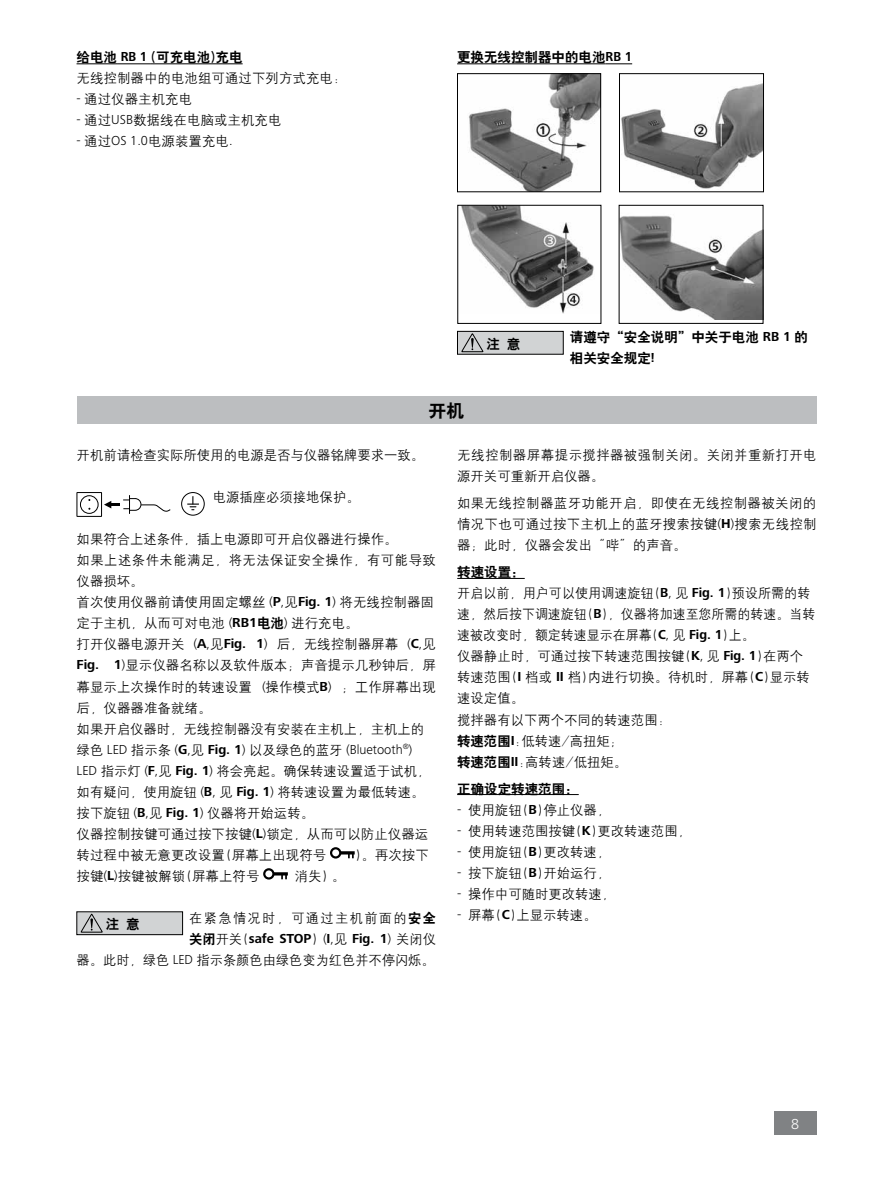
<style>
.page{position:relative;width:893px;height:1187px;background:#fff}
.page>*{position:absolute;margin:0;border:0;box-sizing:border-box;transform-origin:0 0}
.t1{font:18px "H Yb 2 gj";color:#000}
.t2{font:300 15px "Frutiger Next IKA";color:#fff}
.t3{font:13.5px/21px "H Yg 2 gj";color:#000}
.t4{font:13.5px/21px "H Yb 2 gj";color:#000}
.t5{font:300 13.5px "Frutiger Next IKA";color:#000}
.t6{font:13.5px/21px "H Yg 2 gj";letter-spacing:.03em;color:#000}
.t7{font:700 13.5px "Frutiger Next IKA";color:#000}
.t8{font:13.5px "H Yg 2 gj";letter-spacing:.105em;color:#000}
.s1{font-family:"Frutiger Next IKA";font-weight:700}
.s2{font-family:"Frutiger Next IKA";font-weight:300}
.s3{font-family:"H Yb 2 gj"}
.s4{font-family:"H Yg 2 gj";font-weight:400}
.s5{font-weight:700}
.s6{font-family:"H Yb 2 gj";font-weight:400}
.s7{font-weight:300}
</style>
<div class="page">
<div style="left:774px;top:1111px;width:42px;height:23px;background:#808284"></div>
<hr style="left:77px;top:63px;width:40px;height:1px;background:#000">
<hr style="left:117px;top:63px;width:34px;height:1px;background:#000">
<hr style="left:151px;top:63px;width:92px;height:1px;background:#000">
<div style="left:457px;top:331px;width:106px;height:23px;background:#d1d3d4"></div>
<div style="left:457px;top:331px;width:106px;height:23px;border:1px solid #000"></div>
<svg style="left:461px;top:333px;width:22px;height:21px"></svg>
<img style="left:469px;top:75px;width:130px;height:115px">
<div style="left:457px;top:73px;width:144px;height:119px;border:1px solid #000"></div>
<img style="left:621px;top:83px;width:141px;height:106px">
<div style="left:619px;top:73px;width:145px;height:119px;border:1px solid #000"></div>
<img style="left:461px;top:207px;width:133px;height:107px">
<img style="left:621px;top:215px;width:140px;height:104px">
<div style="left:619px;top:205px;width:144px;height:118px;border:1px solid #000"></div>
<hr style="left:457px;top:63px;width:149px;height:1px;background:#000">
<svg style="left:606px;top:63px;width:26px;height:1px"></svg>
<div style="left:77px;top:396px;width:739px;height:27px;background:#bcbec0"></div>
<div style="left:330px;top:847px;width:11px;height:11px;border:2px solid #000;border-radius:50%"></div>
<hr style="left:340px;top:851px;width:15px;height:3px;background:#000">
<svg style="left:348px;top:854px;width:6px;height:4px"></svg>
<div style="left:263px;top:868px;width:12px;height:11px;border:2px solid #000;border-radius:50%"></div>
<hr style="left:273px;top:872px;width:15px;height:3px;background:#000">
<svg style="left:281px;top:875px;width:6px;height:4px"></svg>
<hr style="left:457px;top:578px;width:68px;height:1px;background:#000">
<hr style="left:457px;top:794px;width:122px;height:1px;background:#000">
<div style="left:181px;top:492px;width:24px;height:23px;border:1px solid #000;border-radius:50%"></div>
<svg style="left:187px;top:496px;width:12px;height:14px"></svg>
<svg style="left:77px;top:492px;width:94px;height:24px"></svg>
<div style="left:77px;top:911px;width:106px;height:23px;background:#d1d3d4"></div>
<svg style="left:80px;top:913px;width:23px;height:22px"></svg>
<p class="t4" style="left:77px;top:46px;width:168px">给电池 <span class="s1">RB 1</span> (可充电池)充电</p>
<p class="t3" style="left:77px;top:67px;width:271px">无线控制器中的电池组可通过下列方式充电：</p>
<p class="t3" style="left:77px;top:88px;width:117px"><span class="s2">-</span> 通过仪器主机充电</p>
<p class="t3" style="left:77px;top:109px;width:207px"><span class="s2">-</span> 通过<span class="s2">USB</span>数据线在电脑或主机充电</p>
<p class="t3" style="left:77px;top:130px;width:158px"><span class="s2">-</span> 通过<span class="s2">OS 1.0</span>电源装置充电<span class="s2">.</span></p>
<p class="t4" style="left:457px;top:46px;width:177px">更换无线控制器中的电池<span class="s1">RB 1</span></p>
<h1 class="t1" style="left:429px;top:402px;width:37px">开机</h1>
<p class="t4" style="left:486px;top:333px;width:35px">注 意</p>
<p class="t4" style="left:570px;top:327px;width:240px">请遵守“安全说明”中关于电池 <span class="s1">RB 1</span> 的相关安全规定<span class="s1">!</span></p>
<p class="t3" style="left:77px;top:445px;width:349px">开机前请检查实际所使用的电源是否与仪器铭牌要求一致。</p>
<p class="t3" style="left:213px;top:487px;width:149px">电源插座必须接地保护。</p>
<p class="t3" style="left:77px;top:529px;width:361px">如果符合上述条件，插上电源即可开启仪器进行操作。<br>如果上述条件未能满足，将无法保证安全操作，有可能导致仪器损坏。<br>首次使用仪器前请使用固定螺丝 <span class="s2">(</span><span class="s1">P</span><span class="s2">,</span>见<span class="s1">Fig. 1</span><span class="s2">)</span> 将无线控制器固定于主机，从而可对电池 <span class="s2">(</span><span class="s1">RB1</span><span class="s3">电池</span><span class="s2">)</span> 进行充电。<br>打开仪器电源开关 <span class="s2">(</span><span class="s1">A</span><span class="s2">,</span>见<span class="s1">Fig. 1</span><span class="s2">)</span> 后，无线控制器屏幕 <span class="s2">(</span><span class="s1">C</span><span class="s2">,</span>见<br><span class="s1">Fig. 1</span><span class="s2">)</span>显示仪器名称以及软件版本；声音提示几秒钟后，屏幕显示上次操作时的转速设置 <span class="s2">(</span>操作模式<span class="s1">B</span><span class="s2">)</span> ；工作屏幕出现后，仪器器准备就绪。<br>如果开启仪器时，无线控制器没有安装在主机上，主机上的</p>
<p class="t5" style="left:77px;top:741px;width:337px"><span class="s4">绿色</span> LED <span class="s4">指示条</span> (<span class="s5">G</span>,<span class="s4">见</span> <span class="s5">Fig. 1</span>) <span class="s4">以及绿色的蓝牙</span> (Bluetooth<sup>®</sup>)</p>
<p class="t3" style="left:77px;top:760px;width:355px"><span class="s2">LED</span> 指示灯 <span class="s2">(</span><span class="s1">F</span><span class="s2">,</span>见 <span class="s1">Fig. 1</span><span class="s2">)</span> 将会亮起。确保转速设置适于试机，如有疑问，使用旋钮 <span class="s2">(</span><span class="s1">B</span><span class="s2">,</span> 见 <span class="s1">Fig. 1</span><span class="s2">)</span> 将转速设置为最低转速。按下旋钮 <span class="s2">(</span><span class="s1">B</span><span class="s2">,</span>见 <span class="s1">Fig. 1</span><span class="s2">)</span> 仪器将开始运转。<br>仪器控制按键可通过按下按键<span class="s2">(</span><span class="s1">L</span><span class="s2">)</span>锁定，从而可以防止仪器运转过程中被无意更改设置(屏幕上出现符号</p>
<p class="t3" style="left:355px;top:844px;width:76px">)。再次按下</p>
<p class="t3" style="left:77px;top:865px;width:184px">按键<span class="s2">(</span><span class="s1">L</span><span class="s2">)</span>按键被解锁(屏幕上符号</p>
<p class="t3" style="left:295px;top:865px;width:52px">消失) 。</p>
<p class="t8" style="left:189px;top:910px;width:248px">在紧急情况时，可通过主机前面的<span class="s3">安全</span></p>
<p class="t7" style="left:189px;top:930px;width:248px"><span class="s6">关闭</span><span class="s4">开关(</span>safe STOP<span class="s4">)</span> <span class="s7">(</span>I<span class="s7">,</span><span class="s4">见</span> Fig. 1<span class="s7">)</span> <span class="s4">关闭仪</span></p>
<p class="t3" style="left:77px;top:949px;width:360px">器。此时，绿色 <span class="s2">LED</span> 指示条颜色由绿色变为红色并不停闪烁。</p>
<p class="t4" style="left:106px;top:913px;width:35px">注 意</p>
<p class="t6" style="left:457px;top:445px;width:361px">无线控制器屏幕提示搅拌器被强制关闭。关闭并重新打开电源开关可重新开启仪器。</p>
<p class="t3" style="left:457px;top:493px;width:361px;text-align:justify">如果无线控制器蓝牙功能开启，即使在无线控制器被关闭的情况下也可通过按下主机上的蓝牙搜索按键<span class="s2">(</span><span class="s1">H</span><span class="s2">)</span>搜索无线控制器；此时，仪器会发出“哔”的声音。</p>
<p class="t4" style="left:457px;top:562px;width:69px">转速设置：</p>
<p class="t3" style="left:457px;top:583px;width:360px">开启以前，用户可以使用调速旋钮(<span class="s1">B</span><span class="s2">,</span> 见 <span class="s1">Fig. 1</span>)预设所需的转速，然后按下调速旋钮(<span class="s1">B</span>)，仪器将加速至您所需的转速。当转速被改变时，额定转速显示在屏幕(<span class="s1">C</span><span class="s2">,</span> 见 <span class="s1">Fig. 1</span>)上。<br>仪器静止时，可通过按下转速范围按键(<span class="s1">K</span><span class="s2">,</span> 见 <span class="s1">Fig. 1</span>)在两个转速范围(<span class="s1">I</span> 档或 <span class="s1">II</span> 档)内进行切换。待机时，屏幕(<span class="s1">C</span>)显示转速设定值。<br>搅拌器有以下两个不同的转速范围：<br><span class="s3">转速范围</span><span class="s1">I</span>:低转速/高扭矩；<br><span class="s3">转速范围</span><span class="s1">II</span>:高转速/低扭矩。</p>
<p class="t4" style="left:457px;top:778px;width:123px">正确设定转速范围：</p>
<p class="t3" style="left:457px;top:799px;width:155px"><span class="s2">-</span> 使用旋钮(<span class="s1">B</span>)停止仪器，</p>
<p class="t3" style="left:457px;top:820px;width:235px"><span class="s2">-</span> 使用转速范围按键(<span class="s1">K</span>)更改转速范围，</p>
<p class="t3" style="left:457px;top:841px;width:155px"><span class="s2">-</span> 使用旋钮(<span class="s1">B</span>)更改转速，</p>
<p class="t3" style="left:457px;top:862px;width:155px"><span class="s2">-</span> 按下旋钮(<span class="s1">B</span>)开始运行，</p>
<p class="t3" style="left:457px;top:883px;width:160px"><span class="s2">-</span> 操作中可随时更改转速，</p>
<p class="t3" style="left:457px;top:904px;width:141px"><span class="s2">-</span> 屏幕(<span class="s1">C</span>)上显示转速。</p>
<p class="t2" style="left:791px;top:1114px;width:9px">8</p>
</div>
